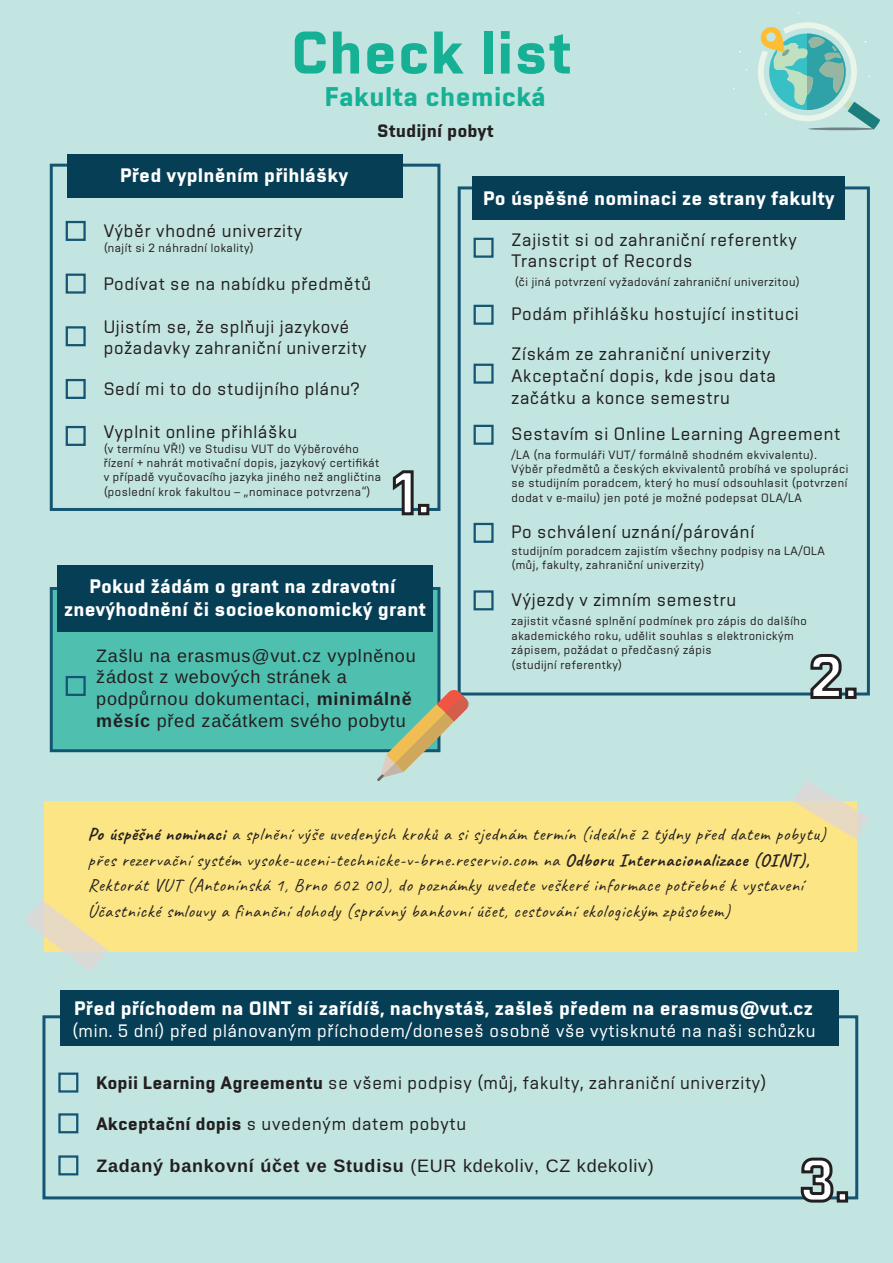
<style>
.page{position:relative;width:893px;height:1263px;background:#c3e5e1}
.page>*{position:absolute;margin:0;border:0;box-sizing:border-box;transform-origin:0 0}
.t1{font:700 60px "Vafle VUT";letter-spacing:.04em;color:#16b195}
.t2{font:700 60px "Vafle VUT";color:#fff}
.t3{font:700 27px "Vafle VUT";letter-spacing:.04em;color:#16b195}
.t4{font:700 19.5px/23.4px "Vafle VUT";letter-spacing:.04em;color:#fff;text-align:center}
.t5{font:18px/21.6px "Vafle Light VUT";letter-spacing:.04em;color:#231f20}
.t6{font:18px/25.5px "Caveat";letter-spacing:.04em;color:#231f20}
.t7{font:18px/21.6px "Arimo";letter-spacing:.04em;color:#231f20}
.t8{font:18px "Vafle Light VUT";letter-spacing:.04em;color:#fff}
.t9{font:700 18px "Arimo";letter-spacing:.04em;color:#231f20}
.t10{font:700 18px "Vafle VUT";letter-spacing:.04em;color:#231f20}
.t11{font:12px/14.4px "Vafle Light VUT";letter-spacing:.04em;color:#231f20}
.s1{font-weight:700}
.s2{font-family:"Vafle VUT";font-weight:700}
.s3{font-weight:400}
</style>
<div class="page">
<div style="left:42px;top:1015px;width:816px;height:184px;border:3px solid #145573"></div>
<div style="left:58px;top:1072px;width:20px;height:20px;border:2px solid #145573"></div>
<div style="left:58px;top:1113px;width:20px;height:20px;border:2px solid #145573"></div>
<div style="left:58px;top:1155px;width:20px;height:20px;border:2px solid #145573"></div>
<svg style="left:799px;top:1157px;width:36px;height:46px"></svg>
<div style="left:837px;top:1191px;width:11px;height:11px;border:3px solid #231f20"></div>
<div style="left:50px;top:164px;width:390px;height:347px;border:3px solid #145573"></div>
<div style="left:67px;top:154px;width:335px;height:43px;background:#053e55"></div>
<div style="left:66px;top:221px;width:20px;height:20px;border:2px solid #145573"></div>
<div style="left:66px;top:274px;width:20px;height:20px;border:2px solid #145573"></div>
<div style="left:66px;top:326px;width:20px;height:20px;border:2px solid #145573"></div>
<div style="left:66px;top:379px;width:20px;height:20px;border:2px solid #145573"></div>
<div style="left:66px;top:426px;width:20px;height:20px;border:2px solid #145573"></div>
<svg style="left:391px;top:470px;width:24px;height:46px"></svg>
<div style="left:418px;top:504px;width:11px;height:11px;border:3px solid #231f20"></div>
<svg style="left:458px;top:186px;width:412px;height:509px"></svg>
<div style="left:473px;top:177px;width:372px;height:43px;background:#053e55"></div>
<div style="left:474px;top:238px;width:20px;height:20px;border:2px solid #145573"></div>
<div style="left:474px;top:305px;width:20px;height:20px;border:2px solid #145573"></div>
<div style="left:474px;top:364px;width:20px;height:20px;border:2px solid #145573"></div>
<div style="left:474px;top:425px;width:20px;height:20px;border:2px solid #145573"></div>
<div style="left:474px;top:523px;width:20px;height:20px;border:2px solid #145573"></div>
<div style="left:474px;top:590px;width:20px;height:20px;border:2px solid #145573"></div>
<svg style="left:809px;top:652px;width:34px;height:47px"></svg>
<div style="left:845px;top:687px;width:12px;height:12px;border:3px solid #231f20"></div>
<hr style="left:808px;top:127px;width:67px;height:3px;background:#718386;border-radius:50%">
<svg style="left:758px;top:22px;width:122px;height:107px"></svg>
<div style="left:50px;top:587px;width:390px;height:165px;background:#4fc0af"></div>
<div style="left:57px;top:565px;width:375px;height:67px;background:#053e55"></div>
<div style="left:66px;top:676px;width:20px;height:20px;border:2px solid #145573"></div>
<svg style="left:377px;top:689px;width:93px;height:92px"></svg>
<div style="left:44px;top:801px;width:813px;height:151px;background:#fce584"></div>
<svg style="left:24px;top:899px;width:85px;height:74px"></svg>
<svg style="left:792px;top:780px;width:78px;height:60px"></svg>
<div style="left:60px;top:990px;width:778px;height:56px;background:#053e55"></div>
<h1 class="t1" style="left:292px;top:17px;width:280px">Check list</h1>
<h2 class="t3" style="left:325px;top:81px;width:222px">Fakulta chemická</h2>
<h3 class="t4" style="left:121px;top:163px;width:229px">Před vyplněním přihlášky</h3>
<h3 class="t5" style="left:104px;top:220px;width:200px">Výběr vhodné univerzity</h3>
<p class="t11" style="left:104px;top:240px;width:152px">(najít si 2 náhradní lokality)</p>
<h3 class="t10" style="left:378px;top:120px;width:117px">Studijní pobyt</h3>
<h3 class="t4" style="left:484px;top:186px;width:352px">Po úspěšné nominaci ze strany fakulty</h3>
<h3 class="t5" style="left:512px;top:228px;width:287px">Zajistit si od zahraniční referentky<br>Transcript of Records</h3>
<h3 class="t5" style="left:104px;top:273px;width:269px">Podívat se na nabídku předmětů</h3>
<h3 class="t5" style="left:104px;top:316px;width:264px">Ujistím se, že splňuji jazykové požadavky zahraniční univerzity</h3>
<h3 class="t5" style="left:104px;top:378px;width:257px">Sedí mi to do studijního plánu?</h3>
<h3 class="t5" style="left:104px;top:421px;width:195px">Vyplnit online přihlášku</h3>
<p class="t11" style="left:104px;top:441px;width:279px">(v termínu VŘ!) ve Studisu VUT do Výběrového řízení + nahrát motivační dopis, jazykový certifikát v případě vyučovacího jazyka jiného než angličtina (poslední krok fakultou – „nominace potvrzena“)</p>
<h1 class="t2" style="left:394px;top:458px;width:38px">1.</h1>
<h3 class="t4" style="left:64px;top:574px;width:363px">Pokud žádám o grant na zdravotní znevýhodnění či socioekonomický grant</h3>
<h3 class="t7" style="left:96px;top:645px;width:321px">Zašlu na erasmus@vut.cz vyplněnou žádost z webových stránek a podpůrnou dokumentaci, <span class="s1">minimálně měsíc</span> před začátkem svého pobytu</h3>
<p class="t11" style="left:515px;top:274px;width:287px">(či jiná potvrzení vyžadování zahraniční univerzitou)</p>
<h3 class="t5" style="left:512px;top:303px;width:289px">Podám přihlášku hostující instituci</h3>
<h3 class="t5" style="left:512px;top:343px;width:266px">Získám ze zahraniční univerzity<br>Akceptační dopis, kde jsou data začátku a konce semestru</h3>
<h3 class="t5" style="left:512px;top:423px;width:330px">Sestavím si Online Learning Agreement</h3>
<p class="t11" style="left:512px;top:447px;width:338px">/LA (na formuláři VUT/ formálně shodném ekvivalentu).<br>Výběr předmětů a českých ekvivalentů probíhá ve spolupráci se studijním poradcem, který ho musí odsouhlasit (potvrzení dodat v e-mailu) jen poté je možné podepsat OLA/LA</p>
<h3 class="t5" style="left:512px;top:521px;width:244px">Po schválení uznání/párování</h3>
<p class="t11" style="left:512px;top:543px;width:315px">studijním poradcem zajistím všechny podpisy na LA/OLA (můj, fakulty, zahraniční univerzity)</p>
<h3 class="t5" style="left:512px;top:589px;width:226px">Výjezdy v zimním semestru</h3>
<p class="t11" style="left:512px;top:614px;width:297px">zajistit včasné splnění podmínek pro zápis do dalšího akademického roku, udělit souhlas s elektronickým zápisem, požádat o předčasný zápis<br>(studijní referentky)</p>
<h1 class="t2" style="left:810px;top:641px;width:48px">2.</h1>
<p class="t6" style="left:88px;top:822px;width:739px">Po úspěšné nominaci a splnění výše uvedených kroků a si sjednám termín (ideálně 2 týdny před datem pobytu) přes rezervační systém vysoke-uceni-technicke-v-brne.reservio.com na Odboru Internacionalizace (OINT), Rektorát VUT (Antonínská 1, Brno 602 00), do poznámky uvedete veškeré informace potřebné k vystavení Účastnické smlouvy a finanční dohody (správný bankovní účet, cestování ekologickým způsobem)</p>
<h3 class="t4" style="left:75px;top:996px;width:740px">Před příchodem na OINT si zařídíš, nachystáš, zašleš předem na erasmus@vut.cz</h3>
<h3 class="t8" style="left:72px;top:1020px;width:745px">(min. 5 dní) před plánovaným příchodem/doneseš osobně vše vytisknuté na naši schůzku</h3>
<h3 class="t5" style="left:96px;top:1072px;width:672px"><span class="s2">Kopii Learning Agreementu</span> se všemi podpisy (můj, fakulty, zahraniční univerzity)</h3>
<h3 class="t5" style="left:96px;top:1113px;width:371px"><span class="s2">Akceptační dopis</span> s uvedeným datem pobytu</h3>
<h3 class="t9" style="left:96px;top:1156px;width:559px">Zadaný bankovní účet ve Studisu <span class="s3">(EUR kdekoliv, CZ kdekoliv)</span></h3>
<h1 class="t2" style="left:800px;top:1145px;width:50px">3.</h1>
</div>
